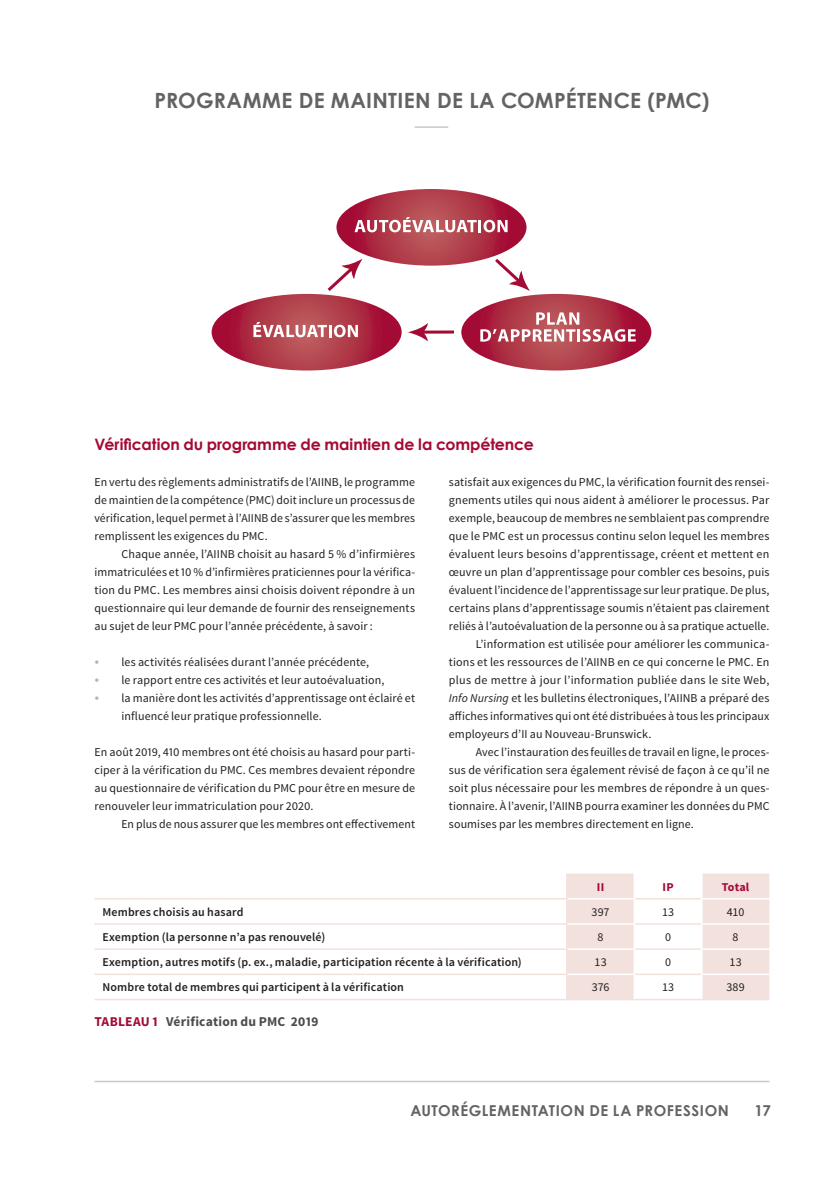
<style>
.page{position:relative;width:837px;height:1188px;background:#fff}
.page>*{position:absolute;margin:0;border:0;box-sizing:border-box;transform-origin:0 0}
.t1{font:700 21px "Century Gothic";letter-spacing:.015em;color:#636366}
.t2{font:700 15.75px "Century Gothic";letter-spacing:-.005em;color:#a30a34}
.t3{font:700 15px "Century Gothic";letter-spacing:.04em;color:#636366}
.label{font:700 13.5px "Source Sans Pro";letter-spacing:.01em;color:#4b4c4d}
.p_indent{font:12px/18px "Source Sans Pro";letter-spacing:.01em;color:#231f20;text-align:justify}
.t4{font:600 12px "Source Sans Pro";letter-spacing:.01em;color:#231f20}
.t5{font:700 12px "Source Sans Pro";letter-spacing:.01em;color:#a30a34}
.s1{font-family:"Milo OT";font-size:13.5px;color:#b2b3b7}
.s2{font-style:italic}
.s3{color:#a30a34}
</style>
<div class="page">
<svg style="left:212px;top:189px;width:439px;height:182px"></svg>
<hr style="left:94px;top:1081px;width:676px;height:1px;background:#c7c8ca">
<hr style="left:566px;top:874px;width:2px;height:24px;background:#f3e1de">
<hr style="left:94px;top:898px;width:474px;height:1px;background:#f3e1de">
<hr style="left:566px;top:899px;width:2px;height:24px;background:#f3e1de">
<hr style="left:94px;top:923px;width:474px;height:2px;background:#f3e1de">
<hr style="left:566px;top:925px;width:2px;height:23px;background:#f3e1de">
<hr style="left:94px;top:948px;width:474px;height:2px;background:#f3e1de">
<hr style="left:566px;top:950px;width:2px;height:24px;background:#f3e1de">
<hr style="left:94px;top:974px;width:474px;height:1px;background:#f3e1de">
<hr style="left:566px;top:975px;width:2px;height:24px;background:#f3e1de">
<hr style="left:94px;top:999px;width:473px;height:1px;background:#f3e1de">
<svg style="left:567px;top:874px;width:202px;height:126px"></svg>
<hr style="left:701px;top:974px;width:2px;height:25px;background:#fff">
<hr style="left:635px;top:898px;width:66px;height:1px;background:#f3e1de">
<hr style="left:415px;top:126px;width:33px;height:2px;background:#c7c8ca">
<p class="t1" style="left:155px;top:84px;width:556px">PROGRAMME DE MAINTIEN DE LA COMPÉTENCE (PMC)</p>
<p class="t2" style="left:94px;top:432px;width:441px">Vérification du programme de maintien de la compétence</p>
<p class="p_indent" style="left:94px;top:473px;width:322px">En vertu des règlements administratifs de l’AIINB, le programme de maintien de la compétence (PMC) doit inclure un processus de vérification, lequel permet à l’AIINB de s’assurer que les membres remplissent les exigences du PMC.</p>
<p class="p_indent" style="left:94px;top:545px;width:322px;text-indent:27px">Chaque année, l’AIINB choisit au hasard 5 % d’infirmières immatriculées et 10 % d’infirmières praticiennes pour la vérifica&shy;tion du PMC. Les membres ainsi choisis doivent répondre à un questionnaire qui leur demande de fournir des renseignements au sujet de leur PMC pour l’année précédente, à savoir :</p>
<p class="p_indent" style="left:94px;top:653px;width:276px"><span class="s1">•</span> les activités réalisées durant l’année précédente,</p>
<p class="p_indent" style="left:94px;top:671px;width:291px"><span class="s1">•</span> le rapport entre ces activités et leur autoévaluation,</p>
<p class="p_indent" style="left:122px;top:689px;width:295px;text-indent:-27px"><span class="s1">•</span> la manière dont les activités d’apprentissage ont éclairé et influencé leur pratique professionnelle.</p>
<p class="p_indent" style="left:94px;top:743px;width:322px">En août 2019, 410 membres ont été choisis au hasard pour parti&shy;ciper à la vérification du PMC. Ces membres devaient répondre au questionnaire de vérification du PMC pour être en mesure de renouveler leur immatriculation pour 2020.</p>
<p class="p_indent" style="left:122px;top:815px;width:295px">En plus de nous assurer que les membres ont effectivement</p>
<p class="p_indent" style="left:449px;top:473px;width:322px">satisfait aux exigences du PMC, la vérification fournit des rensei&shy;gnements utiles qui nous aident à améliorer le processus. Par exemple, beaucoup de membres ne semblaient pas comprendre que le PMC est un processus continu selon lequel les membres évaluent leurs besoins d’apprentissage, créent et mettent en œuvre un plan d’apprentissage pour combler ces besoins, puis évaluent l’incidence de l’apprentissage sur leur pratique. De plus, certains plans d’apprentissage soumis n’étaient pas clairement reliés à l’autoévaluation de la personne ou à sa pratique actuelle.</p>
<p class="p_indent" style="left:449px;top:635px;width:322px;text-indent:27px">L’information est utilisée pour améliorer les communica&shy;tions et les ressources de l’AIINB en ce qui concerne le PMC. En plus de mettre à jour l’information publiée dans le site Web, <span class="s2">Info Nursing</span> et les bulletins électroniques, l’AIINB a préparé des affiches informatives qui ont été distribuées à tous les principaux employeurs d’II au Nouveau-Brunswick.</p>
<p class="p_indent" style="left:449px;top:743px;width:322px;text-indent:27px">Avec l’instauration des feuilles de travail en ligne, le proces&shy;sus de vérification sera également révisé de façon à ce qu’il ne soit plus nécessaire pour les membres de répondre à un ques&shy;tionnaire. À l’avenir, l’AIINB pourra examiner les données du PMC soumises par les membres directement en ligne.</p>
<p class="t5" style="left:597px;top:879px;width:9px">II</p>
<p class="t5" style="left:663px;top:879px;width:13px">IP</p>
<p class="t5" style="left:722px;top:879px;width:29px">Total</p>
<p class="t4" style="left:102px;top:904px;width:143px">Membres choisis au hasard</p>
<p class="p_indent" style="left:592px;top:903px;width:19px">397</p>
<p class="p_indent" style="left:662px;top:903px;width:14px">13</p>
<p class="p_indent" style="left:727px;top:903px;width:19px">410</p>
<p class="t4" style="left:102px;top:929px;width:224px">Exemption (la personne n’a pas renouvelé)</p>
<p class="p_indent" style="left:598px;top:928px;width:7px">8</p>
<p class="p_indent" style="left:665px;top:928px;width:7px">0</p>
<p class="p_indent" style="left:733px;top:928px;width:7px">8</p>
<p class="t4" style="left:102px;top:955px;width:421px">Exemption, autres motifs (p. ex., maladie, participation récente à la vérification)</p>
<p class="p_indent" style="left:595px;top:953px;width:14px">13</p>
<p class="p_indent" style="left:665px;top:953px;width:7px">0</p>
<p class="p_indent" style="left:730px;top:953px;width:14px">13</p>
<p class="t4" style="left:102px;top:980px;width:303px">Nombre total de membres qui participent à la vérification</p>
<p class="p_indent" style="left:592px;top:979px;width:19px">376</p>
<p class="p_indent" style="left:662px;top:979px;width:14px">13</p>
<p class="p_indent" style="left:726px;top:979px;width:20px">389</p>
<p class="label" style="left:94px;top:1013px;width:226px"><span class="s3">TABLEAU 1</span> Vérification du PMC 2019</p>
<p class="t3" style="left:410px;top:1099px;width:22px">Autor</p>
<p class="t3" style="left:460px;top:1099px;width:32px">églementat</p>
<p class="t3" style="left:556px;top:1099px;width:91px">ion de la profe</p>
<p class="t3" style="left:683px;top:1099px;width:34px">ssion</p>
<p class="t3" style="left:754px;top:1099px;width:18px">17</p>
</div>
